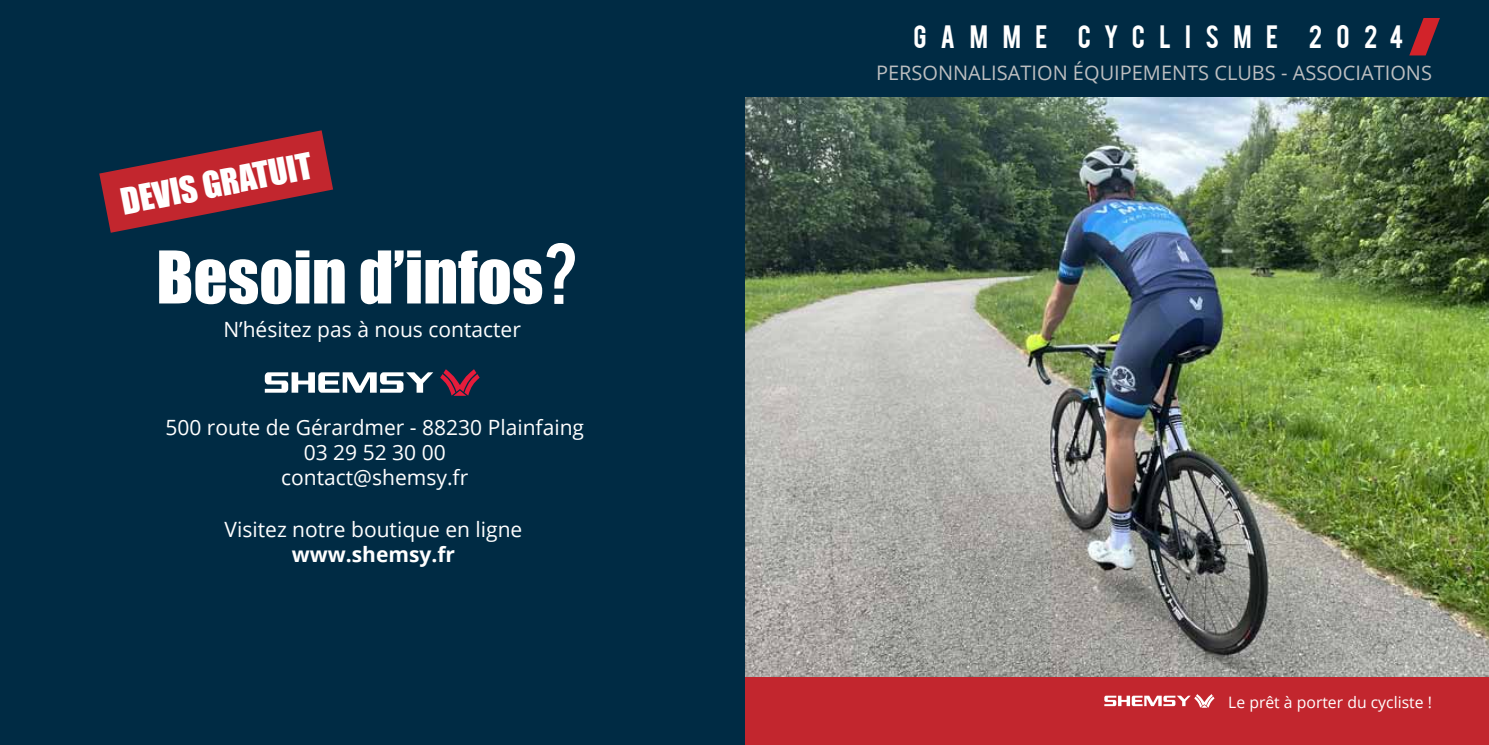
<style>
.page{position:relative;width:1489px;height:745px;background:#fff}
.page>*{position:absolute;margin:0;border:0;box-sizing:border-box;transform-origin:0 0}
.t1{font:67.02px "Impact";color:#fff}
.t2{font:33.6px "Impact";color:#fff}
.t3{font:25.38px "Bebas";letter-spacing:.57em;color:#fff}
.t4{font:21px/25.2px "Open Sans";color:#fff;text-align:center}
.t5{font:700 21px "Open Sans";color:#fff}
.t6{font:19.95px "Open Sans";color:#bcbec0}
.t7{font:15.75px "Open Sans";color:#fff}
.s1{font-family:"Bebas"}
</style>
<div class="page">
<img style="left:744px;top:97px;width:744px;height:580px">
<div style="left:744px;top:677px;width:744px;height:67px;background:#c2262e"></div>
<div style="left:744px;top:0;width:744px;height:97px;background:#002b44"></div>
<svg style="left:1409px;top:18px;width:31px;height:38px"></svg>
<svg style="left:1104px;top:694px;width:110px;height:13px"></svg>
<div style="left:0;top:0;width:744px;height:744px;background:#002b44"></div>
<svg style="left:440px;top:369px;width:39px;height:26px"></svg>
<svg style="left:265px;top:372px;width:168px;height:20px"></svg>
<svg style="left:99px;top:130px;width:234px;height:102px"></svg>
<h2 class="t2" style="left:116px;top:176px;width:196px;rotate:-11deg">DEVIS GRATUIT</h2>
<h1 class="t1" style="left:156px;top:225px;width:423px">Besoin d’infos<span class="s1">?</span></h1>
<p class="t4" style="left:223px;top:316px;width:299px">N’hésitez pas à nous contacter</p>
<p class="t4" style="left:165px;top:413px;width:420px">500 route de Gérardmer - 88230 Plainfaing<br>03 29 52 30 00<br>contact@shemsy.fr</p>
<p class="t4" style="left:225px;top:515px;width:299px">Visitez notre boutique en ligne</p>
<p class="t5" style="left:292px;top:539px;width:165px">www.shemsy.fr</p>
<p class="t3" style="left:913px;top:19px;width:491px">GAMME CYCLISME 2024</p>
<p class="t6" style="left:876px;top:59px;width:298px">PERSONNALISATION équipements</p>
<p class="t6" style="left:1214px;top:59px;width:92px">clubs - asso</p>
<p class="t6" style="left:1342px;top:59px;width:25px">ciations</p>
<p class="t7" style="left:1228px;top:690px;width:205px">Le prêt à porter du cycliste !</p>
</div>
